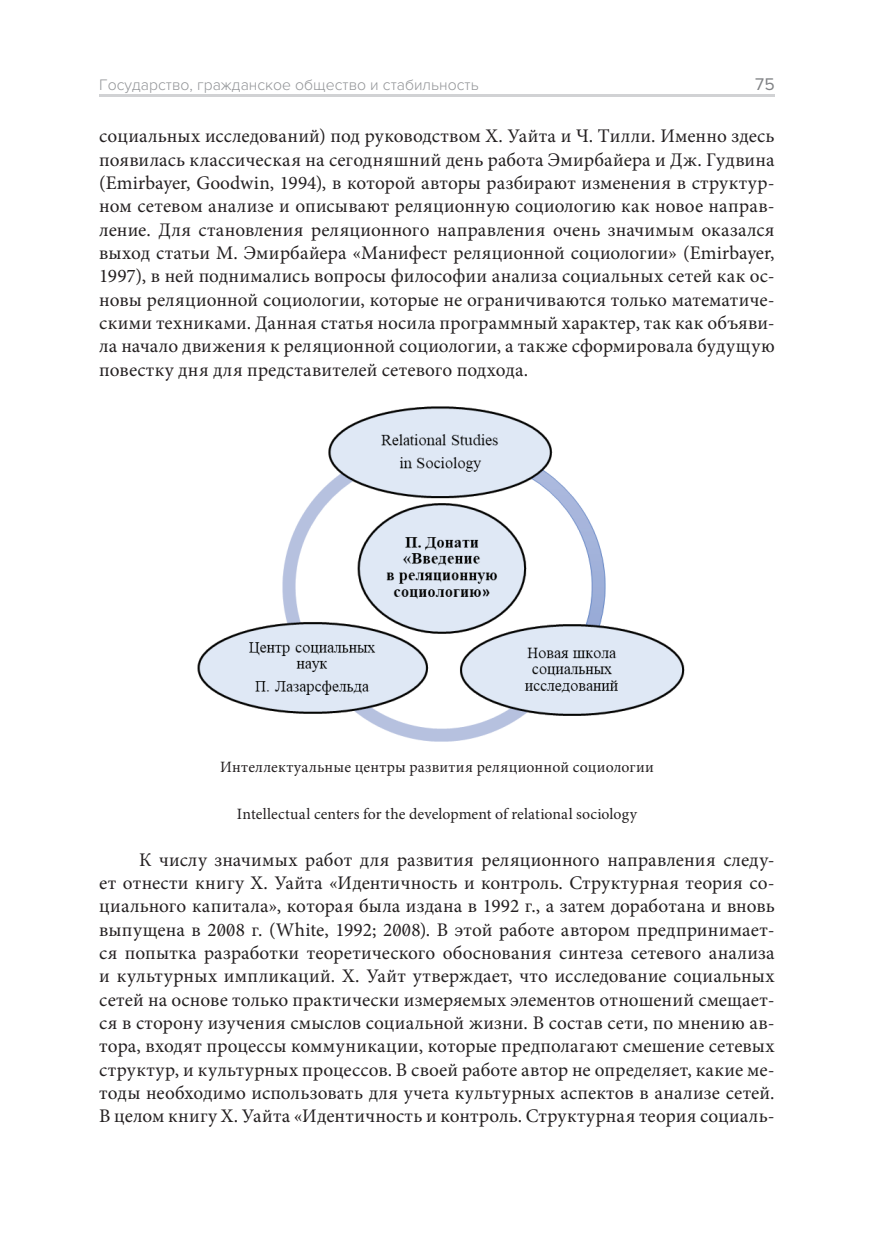
<style>
.page{position:relative;width:874px;height:1241px;background:#fff}
.page>*{position:absolute;margin:0;border:0;box-sizing:border-box;transform-origin:0 0}
.t1{font:19.25px/23.3px "Minion Pro";letter-spacing:.01em;color:#231f20;text-align:justify}
.t2{font:17.5px "Proxima Nova";color:#808285}
.t3{font:15.75px "Minion Pro";letter-spacing:.01em;color:#231f20}
.t4{font:300 15.75px "Proxima Nova";color:#939598}
</style>
<div class="page">
<hr style="left:99px;top:94px;width:675px;height:3px;background:#d1d2d4">
<img style="left:197px;top:406px;width:488px;height:336px">
<p class="t4" style="left:99px;top:75px;width:380px">Государство, гражданское общество и стабильность</p>
<p class="t2" style="left:755px;top:74px;width:21px">75</p>
<p class="t1" style="left:99px;top:125px;width:676px">социальных исследований) под руководством Х. Уайта и Ч. Тилли. Именно здесь появилась классическая на сегодняшний день работа Эмирбайера и Дж. Гудвина (Emirbayer, Goodwin, 1994), в которой авторы разбирают изменения в структур&shy;ном сетевом анализе и описывают реляционную социологию как новое направ&shy;ление. Для становления реляционного направления очень значимым оказался выход статьи М. Эмирбайера «Манифест реляционной социологии» (Emirbayer, 1997), в ней поднимались вопросы философии анализа социальных сетей как ос&shy;новы реляционной социологии, которые не ограничиваются только математиче&shy;скими техниками. Данная статья носила программный характер, так как объяви&shy;ла начало движения к реляционной социологии, а также сформировала будущую повестку дня для представителей сетевого подхода.</p>
<p class="t3" style="left:220px;top:756px;width:435px">Интеллектуальные центры развития реляционной социологии</p>
<p class="t3" style="left:237px;top:803px;width:401px">Intellectual centers for the development of relational sociology</p>
<p class="t1" style="left:99px;top:847px;width:676px;text-indent:40px">К числу значимых работ для развития реляционного направления следу&shy;ет отнести книгу Х . Уайта « Идентичность и контроль. Структурная теория со&shy;циального капитала», которая была издана в 1992 г., а затем доработана и вновь выпущена в 2008 г. (White, 1992; 2008). В этой работе автором предпринимает&shy;ся попытка разработки теоретического обоснования синтеза сетевого анализа и культурных импликаций. Х. Уайт утверждает, что исследование социальных сетей на основе только практически измеряемых элементов отношений смещает&shy;ся в сторону изучения смыслов социальной жизни. В состав сети, по мнению ав&shy;тора, входят процессы коммуникации, которые предполагают смешение сетевых структур, и культурных процессов. В своей работе автор не определяет, какие ме&shy;тоды необходимо использовать для учета культурных аспектов в анализе сетей.<br>В целом книгу Х. Уайта «Идентичность и контроль. Структурная теория социаль-</p>
</div>
